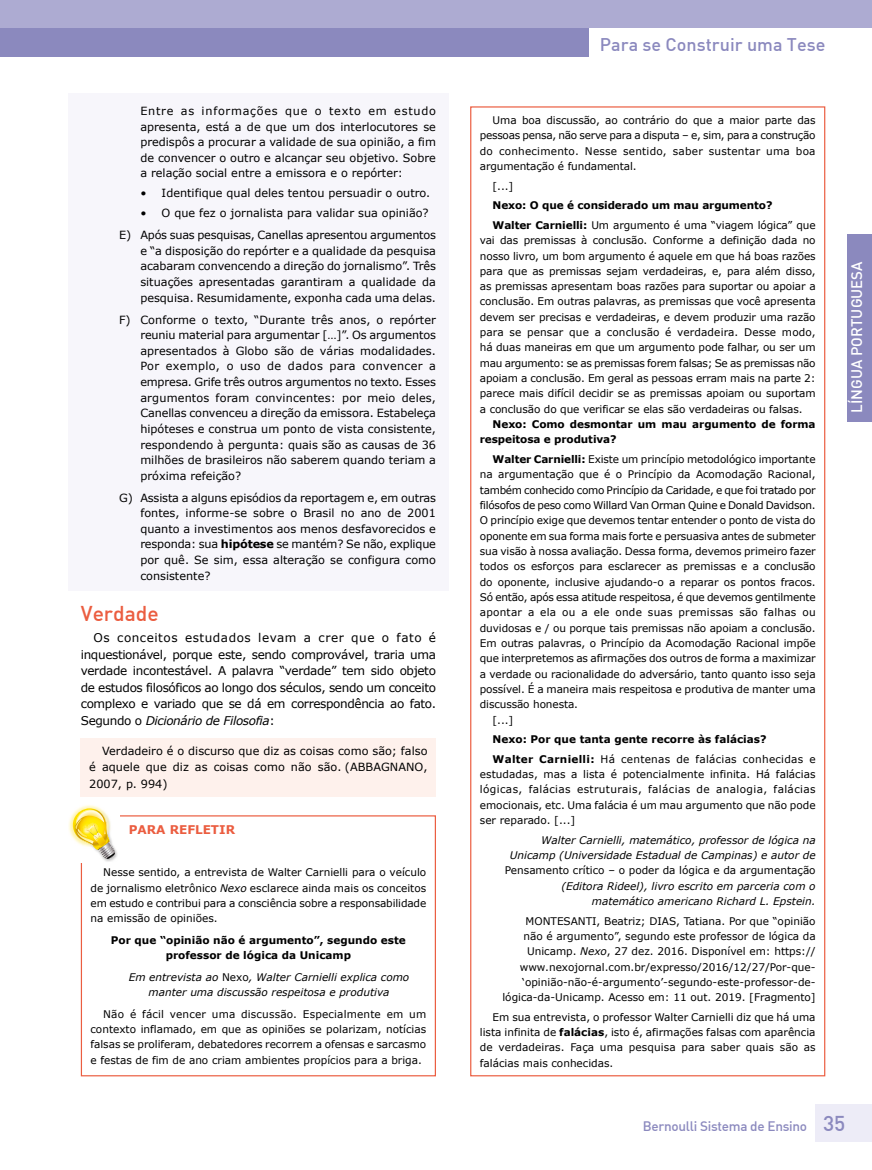
<style>
.page{position:relative;width:872px;height:1170px;background:#fff}
.page>*{position:absolute;margin:0;border:0;box-sizing:border-box;transform-origin:0 0}
.t1{font:500 21px "DIN";color:#eb5d40}
.t2{font:500 18px "DIN";color:#8b89be}
.t3{font:500 15px "DIN";color:#fff}
.t4{font:500 13.5px "DIN Alternate";letter-spacing:-.02em;color:#8b89be}
.t5{font:12px/16.5px "Verdana";letter-spacing:-.03em;color:#000;text-align:justify}
.t6{font:700 12px "Verdana";color:#eb5d40}
.t7{font:11.25px/15.6px "Verdana";color:#000;text-align:justify}
.t8{font:10.5px/15.3px "Verdana";letter-spacing:-.01em;color:#000;text-align:justify}
.t9{font:700 10.5px/19.5px "Verdana";color:#000}
.t10{font:italic 10.5px/15.3px "Verdana";color:#000;text-align:right}
.t11{font:10.5px "Verdana";letter-spacing:-.03em;color:#000}
.t12{font:10.5px "Verdana";letter-spacing:.02em;color:#000}
.s1{font-weight:700}
.s2{font-style:italic}
.s3{font-style:normal}
.s4{font-weight:400}
.s5{font-family:"DIN";font-size:21px}
</style>
<div class="page">
<div style="left:0;top:28px;width:673px;height:28px;background:#8b89be"></div>
<div style="left:0;top:0;width:872px;height:28px;background:#adabd2"></div>
<div style="left:847px;top:234px;width:25px;height:187px;background:#8b89be"></div>
<div style="left:815px;top:1104px;width:57px;height:37px;background:#edecf7"></div>
<div style="left:68px;top:94px;width:381px;height:497px;background:#f7f6fb"></div>
<div style="left:81px;top:737px;width:355px;height:59px;background:#fef1ec"></div>
<div style="left:81px;top:815px;width:355px;height:261px;border:1px solid #eb5d40"></div>
<img style="left:81px;top:856px;width:36px;height:6px">
<img style="left:69px;top:805px;width:50px;height:51px">
<svg style="left:71px;top:808px;width:44px;height:51px"></svg>
<div style="left:589px;top:28px;width:283px;height:29px;background:#fff"></div>
<p class="t7" style="left:140px;top:103px;width:297px">Entre as informações que o texto em estudo apresenta, está a de que um dos interlocutores se predispôs a procurar a validade de sua opinião, a fim de convencer o outro e alcançar seu objetivo. Sobre a relação social entre a emissora e o repórter:</p>
<p class="t7" style="left:140px;top:185px;width:291px">• Identifique qual deles tentou persuadir o outro.</p>
<p class="t7" style="left:119px;top:202px;width:318px;line-height:22px;text-indent:21px">• O que fez o jornalista para validar sua opinião?<br>E) Após suas pesquisas, Canellas apresentou argumentos</p>
<p class="t7" style="left:140px;top:243px;width:297px">e “a disposição do repórter e a qualidade da pesquisa acabaram convencendo a direção do jornalismo”. Três situações apresentadas garantiram a qualidade da pesquisa. Resumidamente, exponha cada uma delas.</p>
<p class="t7" style="left:140px;top:311px;width:297px;text-indent:-21px">F) Conforme o texto, “Durante três anos, o repórter reuniu material para argumentar […]”. Os argumentos apresentados à Globo são de várias modalidades.<br>Por exemplo, o uso de dados para convencer a empresa. Grife três outros argumentos no texto. Esses argumentos foram convincentes: por meio deles, Canellas convenceu a direção da emissora. Estabeleça hipóteses e construa um ponto de vista consistente, respondendo à pergunta: quais são as causas de 36 milhões de brasileiros não saberem quando teriam a próxima refeição?</p>
<p class="t7" style="left:140px;top:489px;width:297px;text-indent:-21px">G) Assista a alguns episódios da reportagem e, em outras fontes, informe-se sobre o Brasil no ano de 2001 quanto a investimentos aos menos desfavorecidos e responda: sua <span class="s1">hipótese</span> se mantém? Se não, explique por quê. Se sim, essa alteração se configura como consistente?</p>
<h1 class="t1" style="left:81px;top:600px;width:80px">Verdade</h1>
<p class="t5" style="left:81px;top:629px;width:357px;text-indent:13px">Os conceitos estudados levam a crer que o fato é inquestionável, porque este, sendo comprovável, traria uma verdade incontestável. A palavra “verdade” tem sido objeto de estudos filosóficos ao longo dos séculos, sendo um conceito complexo e variado que se dá em correspondência ao fato.<br>Segundo o <span class="s2">Dicionário de Filosofia</span>:</p>
<p class="t7" style="left:89px;top:742px;width:340px;line-height:16.5px;text-indent:13px">Verdadeiro é o discurso que diz as coisas como são; falso é aquele que diz as coisas como não são. (ABBAGNANO, 2007, p. 994)</p>
<p class="t6" style="left:129px;top:821px;width:108px">PARA REFLETIR</p>
<p class="t8" style="left:90px;top:864px;width:337px;text-indent:13px">Nesse sentido, a entrevista de Walter Carnielli para o veículo de jornalismo eletrônico <span class="s2">Nexo</span> esclarece ainda mais os conceitos em estudo e contribui para a consciência sobre a responsabilidade na emissão de opiniões.</p>
<p class="t9" style="left:111px;top:932px;width:296px;line-height:15.3px;text-align:center">Por que “opinião não é argumento”, segundo este professor de lógica da Unicamp</p>
<p class="t10" style="left:129px;top:969px;width:282px;text-align:center">Em entrevista ao <span class="s3">Nexo</span>, Walter Carnielli explica como manter uma discussão respeitosa e produtiva</p>
<p class="t8" style="left:90px;top:1006px;width:337px;text-indent:13px">Não é fácil vencer uma discussão. Especialmente em um contexto inflamado, em que as opiniões se polarizam, notícias falsas se proliferam, debatedores recorrem a ofensas e sarcasmo e festas de fim de ano criam ambientes propícios para a briga.</p>
<h2 class="t2" style="left:600px;top:33px;width:227px">Para se Construir uma Tese</h2>
<p class="t8" style="left:480px;top:112px;width:337px;text-indent:13px">Uma boa discussão, ao contrário do que a maior parte das pessoas pensa, não serve para a disputa – e, sim, para a construção do conhecimento. Nesse sentido, saber sustentar uma boa argumentação é fundamental.</p>
<p class="t8" style="left:492px;top:178px;width:22px">[...]</p>
<p class="t9" style="left:492px;top:195px;width:324px">Nexo: O que é considerado um mau argumento?<br>Walter Carnielli: <span class="s4">Um argumento é uma “viagem lógica” que</span></p>
<p class="t8" style="left:480px;top:232px;width:337px">vai das premissas à conclusão. Conforme a definição dada no nosso livro, um bom argumento é aquele em que há boas razões para que as premissas sejam verdadeiras, e, para além disso, as premissas apresentam boas razões para suportar ou apoiar a conclusão. Em outras palavras, as premissas que você apresenta devem ser precisas e verdadeiras, e devem produzir uma razão para se pensar que a conclusão é verdadeira. Desse modo, há duas maneiras em que um argumento pode falhar, ou ser um mau argumento: se as premissas forem falsas; Se as premissas não apoiam a conclusão. Em geral as pessoas erram mais na parte 2: parece mais difícil decidir se as premissas apoiam ou suportam a conclusão do que verificar se elas são verdadeiras ou falsas.</p>
<p class="t9" style="left:480px;top:416px;width:337px;line-height:15.3px;text-indent:13px">Nexo: Como desmontar um mau argumento de forma respeitosa e produtiva?</p>
<p class="t8" style="left:492px;top:451px;width:324px"><span class="s1">Walter Carnielli:</span> Existe um princípio metodológico importante</p>
<p class="t8" style="left:480px;top:466px;width:337px">na argumentação que é o Princípio da Acomodação Racional,</p>
<p class="t11" style="left:480px;top:482px;width:337px">também conhecido como Princípio da Caridade, e que foi tratado por</p>
<p class="t11" style="left:480px;top:498px;width:337px">filósofos de peso como Willard Van Orman Quine e Donald Davidson.</p>
<p class="t8" style="left:480px;top:512px;width:337px">O princípio exige que devemos tentar entender o ponto de vista do</p>
<p class="t8" style="left:480px;top:528px;width:337px">oponente em sua forma mais forte e persuasiva antes de submeter</p>
<p class="t8" style="left:480px;top:543px;width:337px">sua visão à nossa avaliação. Dessa forma, devemos primeiro fazer</p>
<p class="t8" style="left:480px;top:558px;width:337px">todos os esforços para esclarecer as premissas e a conclusão</p>
<p class="t8" style="left:480px;top:574px;width:337px">do oponente, inclusive ajudando-o a reparar os pontos fracos.</p>
<p class="t8" style="left:480px;top:589px;width:337px">Só então, após essa atitude respeitosa, é que devemos gentilmente</p>
<p class="t12" style="left:480px;top:605px;width:337px">apontar a ela ou a ele onde suas premissas são falhas ou</p>
<p class="t8" style="left:480px;top:620px;width:337px">duvidosas e / ou porque tais premissas não apoiam a conclusão.</p>
<p class="t8" style="left:480px;top:635px;width:337px">Em outras palavras, o Princípio da Acomodação Racional impõe</p>
<p class="t8" style="left:480px;top:650px;width:337px">que interpretemos as afirmações dos outros de forma a maximizar</p>
<p class="t8" style="left:480px;top:666px;width:337px">a verdade ou racionalidade do adversário, tanto quanto isso seja</p>
<p class="t8" style="left:480px;top:681px;width:337px">possível. É a maneira mais respeitosa e produtiva de manter uma</p>
<p class="t8" style="left:480px;top:696px;width:100px">discussão honesta.</p>
<p class="t8" style="left:492px;top:712px;width:22px">[...]</p>
<p class="t9" style="left:492px;top:729px;width:324px">Nexo: Por que tanta gente recorre às falácias?<br>Walter Carnielli: <span class="s4">Há centenas de falácias conhecidas e</span></p>
<p class="t8" style="left:480px;top:766px;width:337px">estudadas, mas a lista é potencialmente infinita. Há falácias lógicas, falácias estruturais, falácias de analogia, falácias emocionais, etc. Uma falácia é um mau argumento que não pode ser reparado. [...]</p>
<p class="t10" style="left:510px;top:832px;width:307px">Walter Carnielli, matemático, professor de lógica na<br>Unicamp (Universidade Estadual de Campinas) e autor de</p>
<p class="t8" style="left:505px;top:862px;width:312px">Pensamento crítico – o poder da lógica e da argumentação</p>
<p class="t10" style="left:561px;top:878px;width:256px">(Editora Rideel), livro escrito em parceria com o matemático americano Richard L. Epstein.</p>
<p class="t8" style="left:502px;top:912px;width:315px;text-align:right">MONTESANTI, Beatriz; DIAS, Tatiana. Por que “opinião<br>não é argumento”, segundo este professor de lógica da Unicamp. <span class="s2">Nexo</span>, 27 dez. 2016. Disponível em: https:// www.nexojornal.com.br/expresso/2016/12/27/Por-que-‘opinião-não-é-argumento’-segundo-este-professor-de&shy;lógica-da-Unicamp. Acesso em: 11 out. 2019. [Fragmento]</p>
<p class="t8" style="left:480px;top:1009px;width:337px;text-indent:13px">Em sua entrevista, o professor Walter Carnielli diz que há uma lista infinita de <span class="s1">falácias</span>, isto é, afirmações falsas com aparência de verdadeiras. Faça uma pesquisa para saber quais são as falácias mais conhecidas.</p>
<h3 class="t3" style="left:847px;top:412px;width:153px;rotate:-90deg">LÍNGUA PORTUGUESA</h3>
<p class="t4" style="left:643px;top:1117px;width:204px">Bernoulli Sistema de Ensino <span class="s5">35</span></p>
</div>
